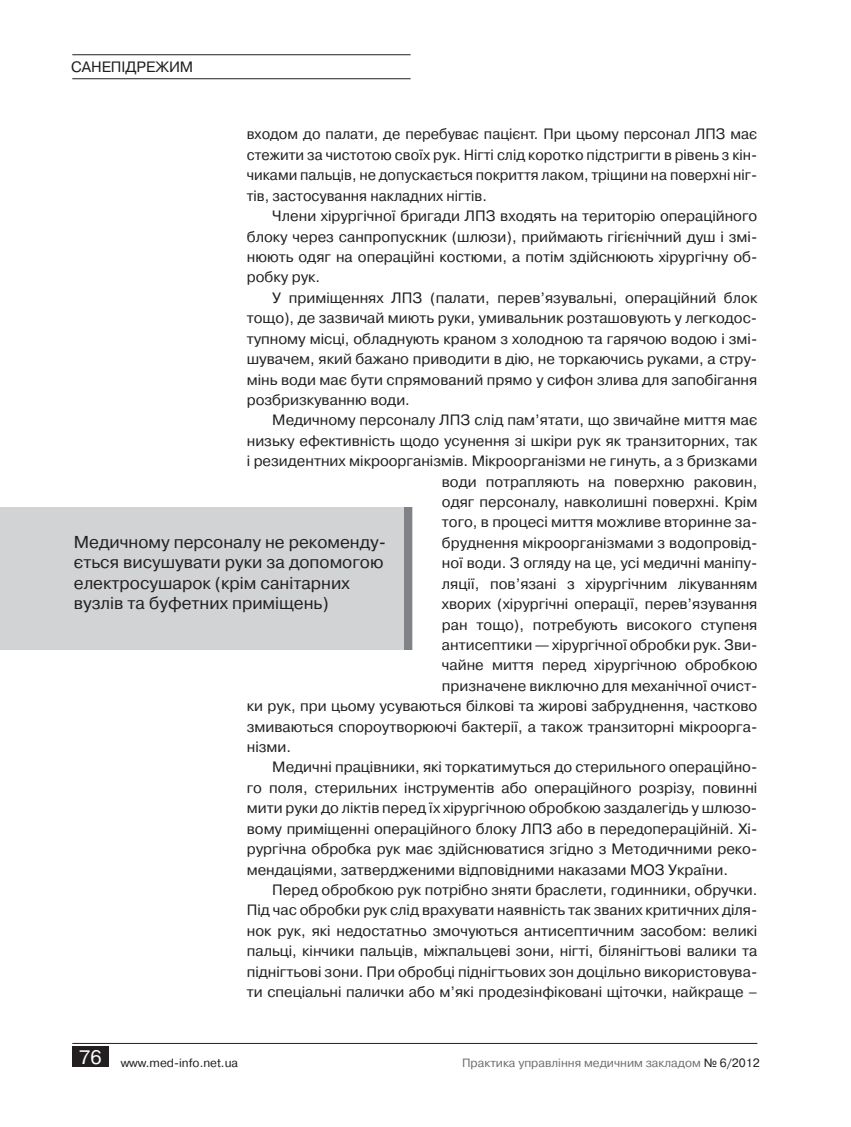
<style>
.page{position:relative;width:851px;height:1127px;background:#fff}
.page>*{position:absolute;margin:0;border:0;box-sizing:border-box;transform-origin:0 0}
.t1{font:17.25px/20.4px "Pragmatica C";color:#231f20}
.t2{font:15px/20.4px "Pragmatica C";color:#231f20;text-align:justify}
.t3{font:12px "Pragmatica C";color:#6d6f71}
.t4{font:12px "Pragmatica C";color:#231f20}
.s1{color:#231f20}
</style>
<div class="page">
<hr style="left:72px;top:78px;width:338px;height:1px;background:#231f20">
<hr style="left:72px;top:54px;width:338px;height:1px;background:#231f20">
<div style="left:72px;top:1046px;width:37px;height:21px;background:#231f20"></div>
<hr style="left:72px;top:1043px;width:685px;height:1px;background:#231f20">
<div style="left:0;top:507px;width:412px;height:143px;background:#d1d3d4"></div>
<div style="left:405px;top:507px;width:7px;height:143px;background:#808285"></div>
<p class="t2" style="left:71px;top:57px;width:124px">САНЕПІДРЕЖИМ</p>
<p class="t2" style="left:247px;top:124px;width:512px">входом до палати, де перебуває пацієнт. При цьому персонал ЛПЗ має стежити за чистотою своїх рук. Нігті слід коротко підстригти в рівень з кін&shy;чиками пальців, не допускається покриття лаком, тріщини на поверхні ніг&shy;тів, застосування накладних нігтів.</p>
<p class="t2" style="left:247px;top:206px;width:512px;text-indent:26px">Члени хірургічної бригади ЛПЗ входять на територію операційного блоку через санпропускник (шлюзи), приймають гігієнічний душ і змі&shy;нюють одяг на операційні костюми, а потім здійснюють хірургічну об&shy;робку рук.</p>
<p class="t2" style="left:247px;top:287px;width:512px;text-indent:26px">У приміщеннях ЛПЗ (палати, перев’язувальні, операційний блок тощо), де зазвичай миють руки, умивальник розташовують у легкодос&shy;тупному місці, обладнують краном з холодною та гарячою водою і змі&shy;шувачем, який бажано приводити в дію, не торкаючись руками, а стру&shy;мінь води має бути спрямований прямо у сифон злива для запобігання розбризкуванню води.</p>
<p class="t2" style="left:272px;top:410px;width:486px">Медичному персоналу ЛПЗ слід пам’ятати, що звичайне миття має</p>
<p class="t2" style="left:247px;top:430px;width:512px">низьку ефективність щодо усунення зі шкіри рук як транзиторних, так</p>
<p class="t2" style="left:247px;top:451px;width:512px">і резидентних мікроорганізмів. Мікроорганізми не гинуть, а з бризками</p>
<p class="t2" style="left:442px;top:471px;width:317px">води потрапляють на поверхню раковин,</p>
<p class="t2" style="left:442px;top:492px;width:317px">одяг персоналу, навколишні поверхні. Крім</p>
<p class="t2" style="left:442px;top:512px;width:317px">того, в процесі миття можливе вторинне за-</p>
<p class="t2" style="left:442px;top:532px;width:317px">бруднення мікроорганізмами з водопровід-</p>
<p class="t2" style="left:442px;top:553px;width:317px">ної води. З огляду на це, усі медичні маніпу-</p>
<p class="t2" style="left:442px;top:573px;width:317px">ляції, пов’язані з хірургічним лікуванням</p>
<p class="t2" style="left:442px;top:594px;width:317px">хворих (хірургічні операції, перев’язування</p>
<p class="t2" style="left:442px;top:614px;width:317px">ран тощо), потребують високого ступеня</p>
<p class="t2" style="left:442px;top:635px;width:317px">антисептики — хірургічної обробки рук. Зви-</p>
<p class="t2" style="left:442px;top:655px;width:317px">чайне миття перед хірургічною обробкою</p>
<p class="t2" style="left:442px;top:675px;width:317px">призначене виключно для механічної очист-</p>
<p class="t2" style="left:247px;top:696px;width:512px">ки рук, при цьому усуваються білкові та жирові забруднення, частково</p>
<p class="t2" style="left:247px;top:716px;width:512px">змиваються спороутворюючі бактерії, а також транзиторні мікроорга-</p>
<p class="t2" style="left:247px;top:737px;width:46px">нізми.</p>
<p class="t2" style="left:272px;top:757px;width:486px">Медичні працівники, які торкатимуться до стерильного операційно-</p>
<p class="t2" style="left:247px;top:777px;width:512px">го поля, стерильних інструментів або операційного розрізу, повинні</p>
<p class="t2" style="left:247px;top:798px;width:512px">мити руки до ліктів перед їх хірургічною обробкою заздалегідь у шлюзо-</p>
<p class="t2" style="left:247px;top:818px;width:512px">вому приміщенні операційного блоку ЛПЗ або в передопераційній. Хі-</p>
<p class="t2" style="left:247px;top:839px;width:512px">рургічна обробка рук має здійснюватися згідно з Методичними реко-</p>
<p class="t2" style="left:247px;top:859px;width:482px">мендаціями, затвердженими відповідними наказами МОЗ України.</p>
<p class="t2" style="left:272px;top:880px;width:486px">Перед обробкою рук потрібно зняти браслети, годинники, обручки.</p>
<p class="t2" style="left:247px;top:900px;width:512px">Під час обробки рук слід врахувати наявність так званих критичних діля-</p>
<p class="t2" style="left:247px;top:920px;width:512px">нок рук, які недостатньо змочуються антисептичним засобом: великі</p>
<p class="t2" style="left:247px;top:941px;width:512px">пальці, кінчики пальців, міжпальцеві зони, нігті, білянігтьові валики та</p>
<p class="t2" style="left:247px;top:961px;width:512px">піднігтьові зони. При обробці піднігтьових зон доцільно використовува-</p>
<p class="t2" style="left:247px;top:982px;width:512px">ти спеціальні палички або м’які продезінфіковані щіточки, найкраще –</p>
<p class="t1" style="left:74px;top:532px;width:314px">Медичному персоналу не рекоменду&shy;ється висушувати руки за допомогою електросушарок (крім санітарних вузлів та буфетних приміщень)</p>
<p class="t4" style="left:79px;top:1056px;width:160px"><sup>76</sup> www.med-info.net.ua</p>
<p class="t3" style="left:462px;top:1056px;width:299px">Практика управління медичним закладом <span class="s1">№ 6/2012</span></p>
</div>
